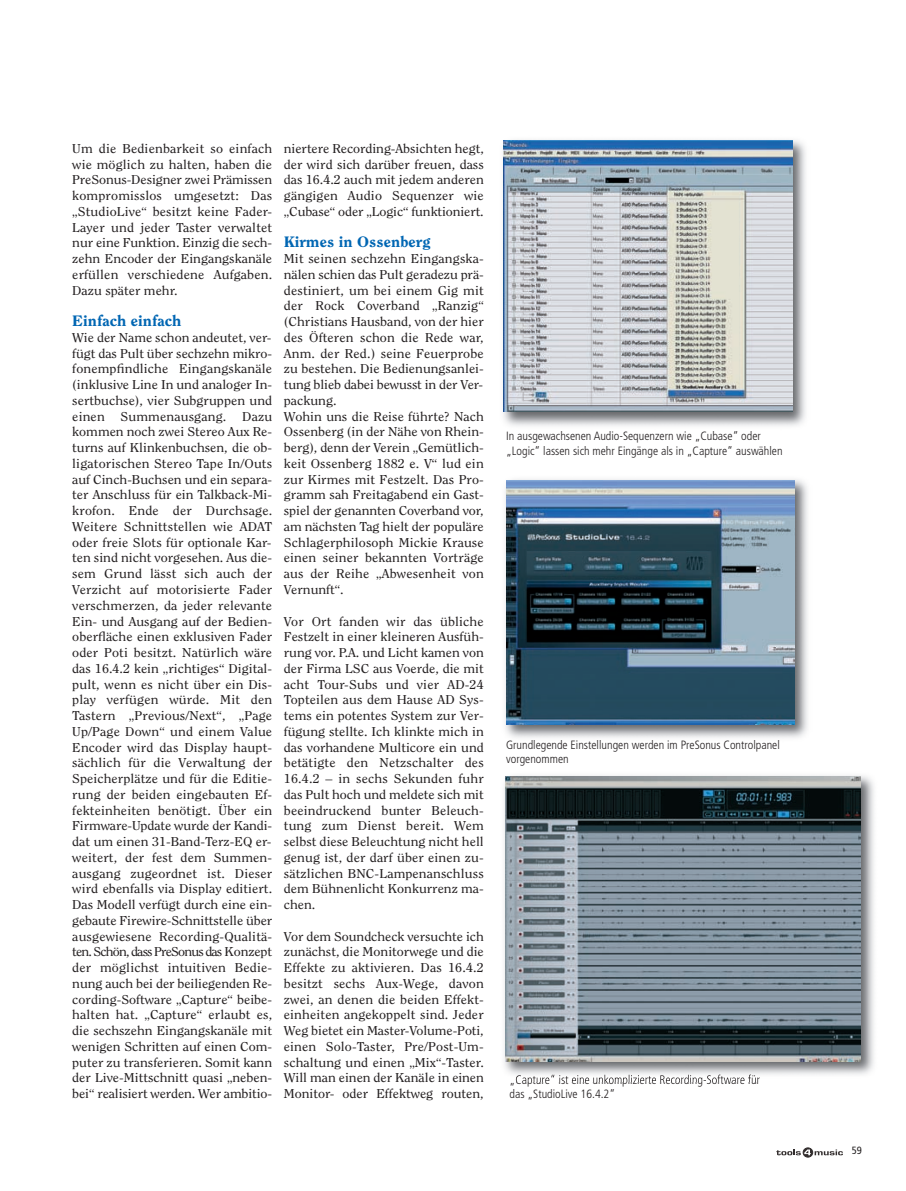
<style>
.page{position:relative;width:906px;height:1191px;background:#fff}
.page>*{position:absolute;margin:0;border:0;box-sizing:border-box;transform-origin:0 0}
.t1{font:800 15px "Clearface Std";color:#0166b3;scale:1.1 1}
.t2{font:12.75px/15.8px "Clearface Std";color:#231f20;text-align:justify;scale:1.1 1}
.t3{font:300 condensed 12px/14.4px "Frutiger LT Std";color:#231f20}
.t4{font:condensed 10.5px "Frutiger LT Std";color:#231f20}
</style>
<div class="page">
<div style="left:803px;top:1147px;width:9px;height:10px;border:1px solid #322d2d;border-radius:50%"></div>
<svg style="left:776px;top:1149px;width:67px;height:6px"></svg>
<img style="left:504px;top:775px;width:370px;height:306px">
<img style="left:511px;top:1074px;width:86px;height:7px">
<img style="left:506px;top:776px;width:354px;height:285px">
<img style="left:503px;top:140px;width:303px;height:286px">
<img style="left:504px;top:140px;width:288px;height:272px">
<img style="left:505px;top:479px;width:303px;height:259px">
<img style="left:506px;top:480px;width:288px;height:244px">
<p class="t2" style="left:72px;top:141px;width:183px">Um die Bedienbarkeit so einfach wie möglich zu halten, haben die PreSonus-Designer zwei Prämissen kompromisslos umgesetzt: Das „StudioLive“ besitzt keine Fader-Layer und jeder Taster verwaltet nur eine Funktion. Einzig die sech&shy;zehn Encoder der Eingangskanäle erfüllen verschiedene Aufgaben.<br>Dazu später mehr.</p>
<p class="t1" style="left:72px;top:315px;width:101px">Einfach einfach</p>
<p class="t2" style="left:72px;top:330px;width:183px">Wie der Name schon andeutet, ver&shy;fügt das Pult über sechzehn mikro&shy;fonempfindliche Eingangskanäle (inklusive Line In und analoger In&shy;sertbuchse), vier Subgruppen und einen Summenausgang. Dazu kommen noch zwei Stereo Aux Re&shy;turns auf Klinkenbuchsen, die ob&shy;ligatorischen Stereo Tape In/Outs auf Cinch-Buchsen und ein separa&shy;ter Anschluss für ein Talkback-Mi&shy;krofon. Ende der Durchsage.<br>Weitere Schnittstellen wie ADAT oder freie Slots für optionale Kar&shy;ten sind nicht vorgesehen. Aus die&shy;sem Grund lässt sich auch der Verzicht auf motorisierte Fader verschmerzen, da jeder relevante Ein- und Ausgang auf der Bedien&shy;oberfläche einen exklusiven Fader oder Poti besitzt. Natürlich wäre das 16.4.2 kein „richtiges“ Digital&shy;pult, wenn es nicht über ein Dis&shy;play verfügen würde. Mit den Tastern „Previous/Next“, „Page Up/Page Down“ und einem Value Encoder wird das Display haupt&shy;sächlich für die Verwaltung der Speicherplätze und für die Editie&shy;rung der beiden eingebauten Ef&shy;fekteinheiten benötigt. Über ein Firmware-Update wurde der Kandi&shy;dat um einen 31-Band-Terz-EQ er&shy;weitert, der fest dem Summen&shy;ausgang zugeordnet ist. Dieser wird ebenfalls via Display editiert.<br>Das Modell verfügt durch eine ein&shy;gebaute Firewire-Schnittstelle über ausgewiesene Recording-Qualitä&shy;ten. Schön, dass PreSonus das Konzept der möglichst intuitiven Bedie&shy;nung auch bei der beiliegenden Re&shy;cording-Software „Capture“ beibe&shy;halten hat. „Capture“ erlaubt es, die sechszehn Eingangskanäle mit wenigen Schritten auf einen Com&shy;puter zu transferieren. Somit kann der Live-Mittschnitt quasi „neben&shy;bei“ realisiert werden. Wer ambitio-</p>
<p class="t2" style="left:284px;top:141px;width:183px">niertere Recording-Absichten hegt, der wird sich darüber freuen, dass das 16.4.2 auch mit jedem anderen gängigen Audio Sequenzer wie „Cubase“ oder „Logic“ funktioniert.</p>
<p class="t1" style="left:284px;top:236px;width:135px">Kirmes in Ossenberg</p>
<p class="t2" style="left:284px;top:252px;width:183px;text-align:left">Mit seinen sechzehn Eingangska&shy;nälen schien das Pult geradezu prä&shy;destiniert, um bei einem Gig mit der Rock Coverband „Ranzig“ (Christians Hausband, von der hier des Öfteren schon die Rede war,<br>Anm. der Red.) seine Feuerprobe zu bestehen. Die Bedienungsanlei&shy;tung blieb dabei bewusst in der Ver&shy;packung.<br>Wohin uns die Reise führte? Nach<br>Ossenberg (in der Nähe von Rhein&shy;berg), denn der Verein „Gemütlich&shy;keit Ossenberg 1882 e. V“ lud ein zur Kirmes mit Festzelt. Das Pro&shy;gramm sah Freitagabend ein Gast&shy;spiel der genannten Coverband vor, am nächsten Tag hielt der populäre<br>Schlagerphilosoph Mickie Krause einen seiner bekannten Vorträge aus der Reihe „Abwesenheit von<br>Vernunft“.</p>
<p class="t2" style="left:284px;top:614px;width:183px">Vor Ort fanden wir das übliche Festzelt in einer kleineren Ausfüh&shy;rung vor. P.A. und Licht kamen von der Firma LSC aus Voerde, die mit acht Tour-Subs und vier AD-24<br>Topteilen aus dem Hause AD Sys&shy;tems ein potentes System zur Ver&shy;fügung stellte. Ich klinkte mich in das vorhandene Multicore ein und betätigte den Netzschalter des 16.4.2 – in sechs Sekunden fuhr das Pult hoch und meldete sich mit beeindruckend bunter Beleuch&shy;tung zum Dienst bereit. Wem selbst diese Beleuchtung nicht hell genug ist, der darf über einen zu&shy;sätzlichen BNC-Lampenanschluss dem Bühnenlicht Konkurrenz ma&shy;chen.</p>
<p class="t2" style="left:284px;top:929px;width:183px">Vor dem Soundcheck versuchte ich zunächst, die Monitorwege und die Effekte zu aktivieren. Das 16.4.2 besitzt sechs Aux-Wege, davon zwei, an denen die beiden Effekt&shy;einheiten angekoppelt sind. Jeder Weg bietet ein Master-Volume-Poti, einen Solo-Taster, Pre/Post-Um&shy;schaltung und einen „Mix“-Taster.<br>Will man einen der Kanäle in einen Monitor- oder Effektweg routen,</p>
<p class="t3" style="left:506px;top:430px;width:278px">In ausgewachsenen Audio-Sequenzern wie „Cubase“ oder „Logic“ lassen sich mehr Eingänge als in „Capture“ auswählen</p>
<p class="t3" style="left:506px;top:738px;width:275px">Grundlegende Einstellungen werden im PreSonus Controlpanel vorgenommen</p>
<p class="t3" style="left:509px;top:1073px;width:252px">„Capture“ ist eine unkomplizierte Recording-Software für das „StudioLive 16.4.2“</p>
<p class="t4" style="left:852px;top:1146px;width:12px">59</p>
</div>
